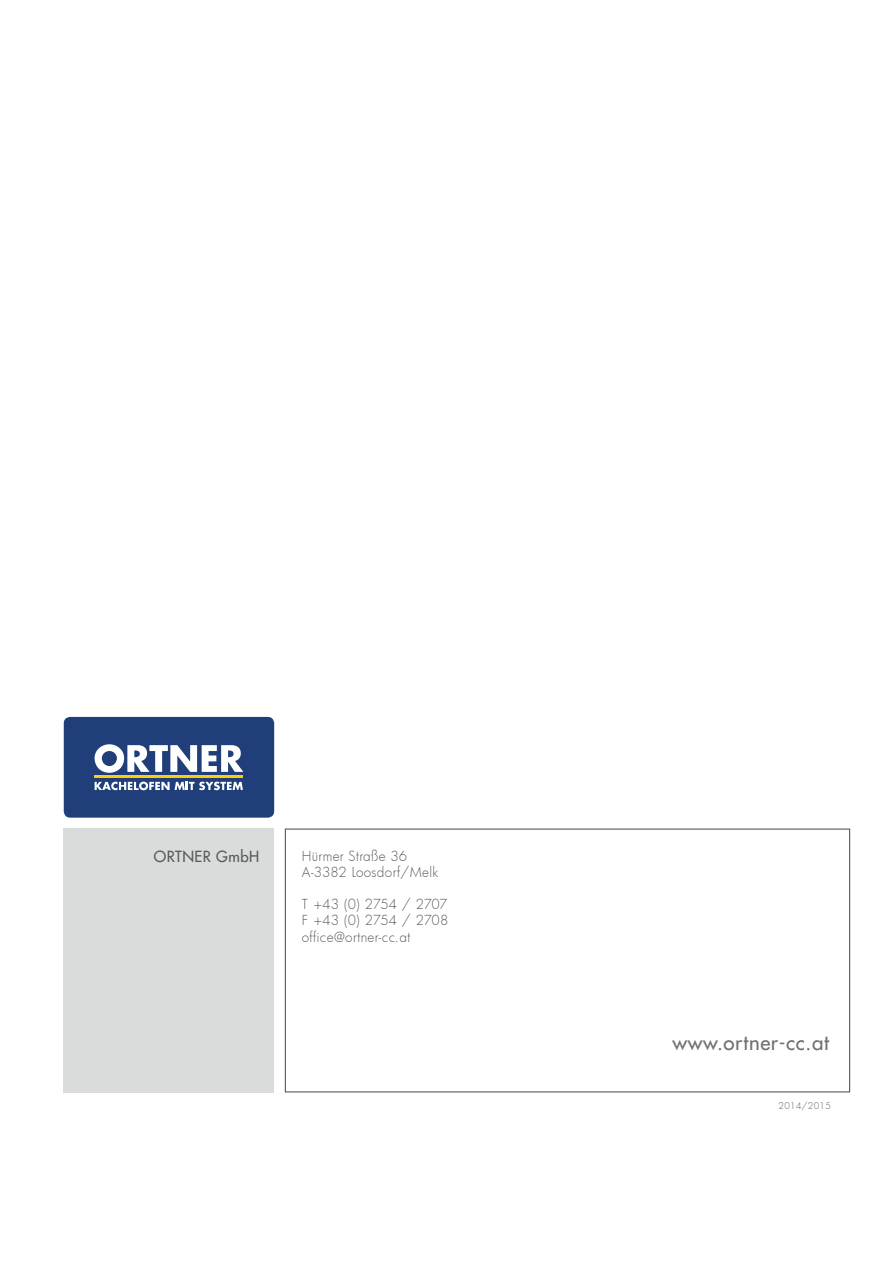
<style>
.page{position:relative;width:893px;height:1263px;background:#fff}
.page>*{position:absolute;margin:0;border:0;box-sizing:border-box;transform-origin:0 0}
.t1{font:20.55px "Futura";letter-spacing:.03em;color:#707173}
.t2{font:15px "Futura";letter-spacing:.03em;color:#58595b}
.t3{font:300 13.5px/16.2px "Futura";letter-spacing:.02em;color:#58595b}
.t4{font:300 9px "Futura";letter-spacing:.03em;color:#58595b}
</style>
<div class="page">
<div style="left:64px;top:828px;width:210px;height:265px;background:#dadbdb"></div>
<div style="left:285px;top:829px;width:565px;height:263px;border:1px solid #58595b"></div>
<div style="left:64px;top:717px;width:210px;height:101px;background:#203e79;border-radius:6px"></div>
<hr style="left:95px;top:775px;width:148px;height:3px;background:#fecd06">
<svg style="left:95px;top:744px;width:148px;height:29px"></svg>
<svg style="left:95px;top:782px;width:148px;height:8px"></svg>
<p class="t2" style="left:154px;top:849px;width:107px">ORTNER GmbH</p>
<p class="t3" style="left:302px;top:847px;width:138px">Hürmer Straße 36<br>A-3382 Loosdorf/Melk</p>
<p class="t3" style="left:302px;top:896px;width:148px;text-align:justify">T +43 (0) 2754 / 2707<br>F +43 (0) 2754 / 2708 office@ortner-cc.at</p>
<h1 class="t1" style="left:672px;top:1032px;width:158px">www.ortner-cc.at</h1>
<p class="t4" style="left:778px;top:1100px;width:54px">2014/2015</p>
</div>
